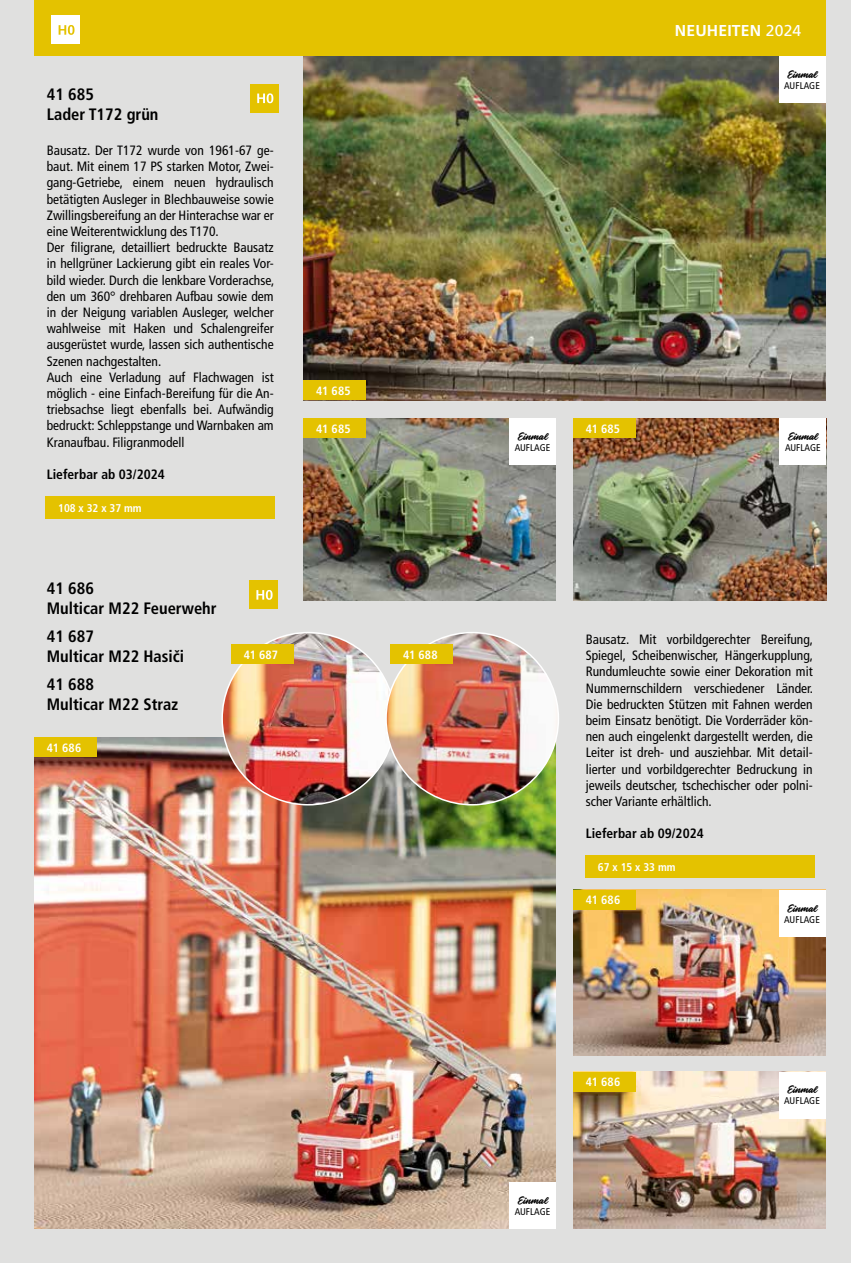
<style>
.page{position:relative;width:851px;height:1263px;background:#fff}
.page>*{position:absolute;margin:0;border:0;box-sizing:border-box;transform-origin:0 0}
.t1{font:700 condensed 16.5px/19.8px "Frutiger LT Com";color:#000}
.t2{font:700 15.75px "Frutiger LT Com";letter-spacing:.01em;color:#fff}
.t3{font:condensed 13.5px/16.2px "Frutiger LT Com";color:#000}
.t4{font:700 condensed 13.5px "Frutiger LT Com";color:#000}
.t5{font:13.5px "Knight Brush";color:#000}
.t6{font:700 condensed 12px "Frutiger LT Com";letter-spacing:.015em;color:#fff}
.t7{font:700 condensed 11.25px "Frutiger LT Com";color:#fff}
.t8{font:condensed 9.75px "Frutiger LT Com";letter-spacing:.01em;color:#000}
.s1{font-weight:400}
</style>
<div class="page">
<div style="left:0;top:0;width:850px;height:1263px;background:#e0e0df"></div>
<img style="left:303px;top:56px;width:522px;height:344px">
<div style="left:250px;top:84px;width:29px;height:28px;background:#e4c200"></div>
<svg style="left:257px;top:93px;width:16px;height:10px"></svg>
<div style="left:45px;top:496px;width:230px;height:23px;background:#e4c200"></div>
<div style="left:303px;top:381px;width:63px;height:19px;background:#e4c200"></div>
<div style="left:34px;top:0;width:791px;height:56px;background:#e4c200"></div>
<div style="left:52px;top:16px;width:28px;height:28px;background:#fff"></div>
<svg style="left:59px;top:25px;width:15px;height:10px"></svg>
<img style="left:34px;top:737px;width:522px;height:492px">
<div style="left:34px;top:737px;width:62px;height:20px;background:#e4c200"></div>
<div style="left:249px;top:580px;width:29px;height:29px;background:#e4c200"></div>
<svg style="left:256px;top:590px;width:16px;height:10px"></svg>
<div style="left:585px;top:856px;width:229px;height:22px;background:#e4c200"></div>
<img style="left:573px;top:890px;width:252px;height:166px">
<div style="left:573px;top:890px;width:62px;height:19px;background:#e4c200"></div>
<img style="left:303px;top:418px;width:253px;height:183px">
<div style="left:303px;top:418px;width:63px;height:20px;background:#e4c200"></div>
<img style="left:573px;top:418px;width:253px;height:183px">
<div style="left:573px;top:418px;width:62px;height:20px;background:#e4c200"></div>
<img style="left:222px;top:632px;width:172px;height:173px;border-radius:86px">
<div style="left:231px;top:644px;width:62px;height:20px;background:#e4c200"></div>
<img style="left:386px;top:632px;width:172px;height:173px;border-radius:86px">
<div style="left:390px;top:644px;width:62px;height:20px;background:#e4c200"></div>
<img style="left:573px;top:1071px;width:252px;height:158px">
<div style="left:573px;top:1071px;width:62px;height:20px;background:#e4c200"></div>
<div style="left:778px;top:56px;width:47px;height:47px;background:#fff"></div>
<div style="left:779px;top:418px;width:47px;height:47px;background:#fff"></div>
<div style="left:509px;top:418px;width:47px;height:47px;background:#fff"></div>
<div style="left:509px;top:1182px;width:47px;height:47px;background:#fff"></div>
<div style="left:778px;top:890px;width:47px;height:46px;background:#fff"></div>
<div style="left:778px;top:1071px;width:47px;height:47px;background:#fff"></div>
<p class="t1" style="left:47px;top:84px;width:113px">41 685<br>Lader T172 grün</p>
<p class="t3" style="left:47px;top:142px;width:229px">Bausatz. Der T172 wurde von 1961-67 ge&shy;baut. Mit einem 17 PS starken Motor, Zwei&shy;gang-Getriebe, einem neuen hydraulisch betätigten Ausleger in Blechbauweise sowie Zwillingsbereifung an der Hinterachse war er eine Weiterentwicklung des T170.<br>Der filigrane, detailliert bedruckte Bausatz in hellgrüner Lackierung gibt ein reales Vor&shy;bild wieder. Durch die lenkbare Vorderachse, den um 360° drehbaren Aufbau sowie dem in der Neigung variablen Ausleger, welcher wahlweise mit Haken und Schalengreifer ausgerüstet wurde, lassen sich authentische Szenen nachgestalten.<br>Auch eine Verladung auf Flachwagen ist möglich - eine Einfach-Bereifung für die An&shy;triebsachse liegt ebenfalls bei. Aufwändig bedruckt: Schleppstange und Warnbaken am Kranaufbau. Filigranmodell</p>
<p class="t4" style="left:47px;top:466px;width:119px">Lieferbar ab 03/2024</p>
<p class="t7" style="left:58px;top:501px;width:85px">108 x 32 x 37 mm</p>
<p class="t6" style="left:316px;top:384px;width:36px">41 685</p>
<p class="t6" style="left:316px;top:421px;width:36px">41 685</p>
<p class="t6" style="left:585px;top:421px;width:36px">41 685</p>
<p class="t5" style="left:517px;top:429px;width:32px">Einmal</p>
<p class="t8" style="left:514px;top:442px;width:37px">AUFLAGE</p>
<p class="t2" style="left:674px;top:21px;width:128px">NEUHEITEN <span class="s1">2024</span></p>
<p class="t5" style="left:786px;top:67px;width:32px">Einmal</p>
<p class="t8" style="left:784px;top:80px;width:37px">AUFLAGE</p>
<p class="t5" style="left:787px;top:429px;width:32px">Einmal</p>
<p class="t8" style="left:784px;top:442px;width:37px">AUFLAGE</p>
<p class="t1" style="left:47px;top:578px;width:171px">41 686<br>Multicar M22 Feuerwehr</p>
<p class="t1" style="left:47px;top:627px;width:139px">41 687<br>Multicar M22 Hasiči</p>
<p class="t1" style="left:47px;top:675px;width:133px">41 688<br>Multicar M22 Straz</p>
<p class="t6" style="left:47px;top:740px;width:36px">41 686</p>
<p class="t6" style="left:244px;top:647px;width:36px">41 687</p>
<p class="t6" style="left:403px;top:647px;width:36px">41 688</p>
<p class="t3" style="left:585px;top:631px;width:229px;text-align:justify">Bausatz. Mit vorbildgerechter Bereifung, Spiegel, Scheibenwischer, Hängerkupplung, Rundumleuchte sowie einer Dekoration mit Nummernschildern verschiedener Länder.<br>Die bedruckten Stützen mit Fahnen werden beim Einsatz benötigt. Die Vorderräder kön&shy;nen auch eingelenkt dargestellt werden, die Leiter ist dreh- und ausziehbar. Mit detail&shy;lierter und vorbildgerechter Bedruckung in jeweils deutscher, tschechischer oder polni&shy;scher Variante erhältlich.</p>
<p class="t4" style="left:585px;top:826px;width:119px">Lieferbar ab 09/2024</p>
<p class="t7" style="left:597px;top:860px;width:79px">67 x 15 x 33 mm</p>
<p class="t6" style="left:585px;top:893px;width:36px">41 686</p>
<p class="t5" style="left:786px;top:901px;width:32px">Einmal</p>
<p class="t8" style="left:784px;top:913px;width:37px">AUFLAGE</p>
<p class="t6" style="left:585px;top:1075px;width:36px">41 686</p>
<p class="t5" style="left:517px;top:1193px;width:32px">Einmal</p>
<p class="t8" style="left:514px;top:1206px;width:37px">AUFLAGE</p>
<p class="t5" style="left:786px;top:1082px;width:32px">Einmal</p>
<p class="t8" style="left:784px;top:1095px;width:37px">AUFLAGE</p>
</div>
